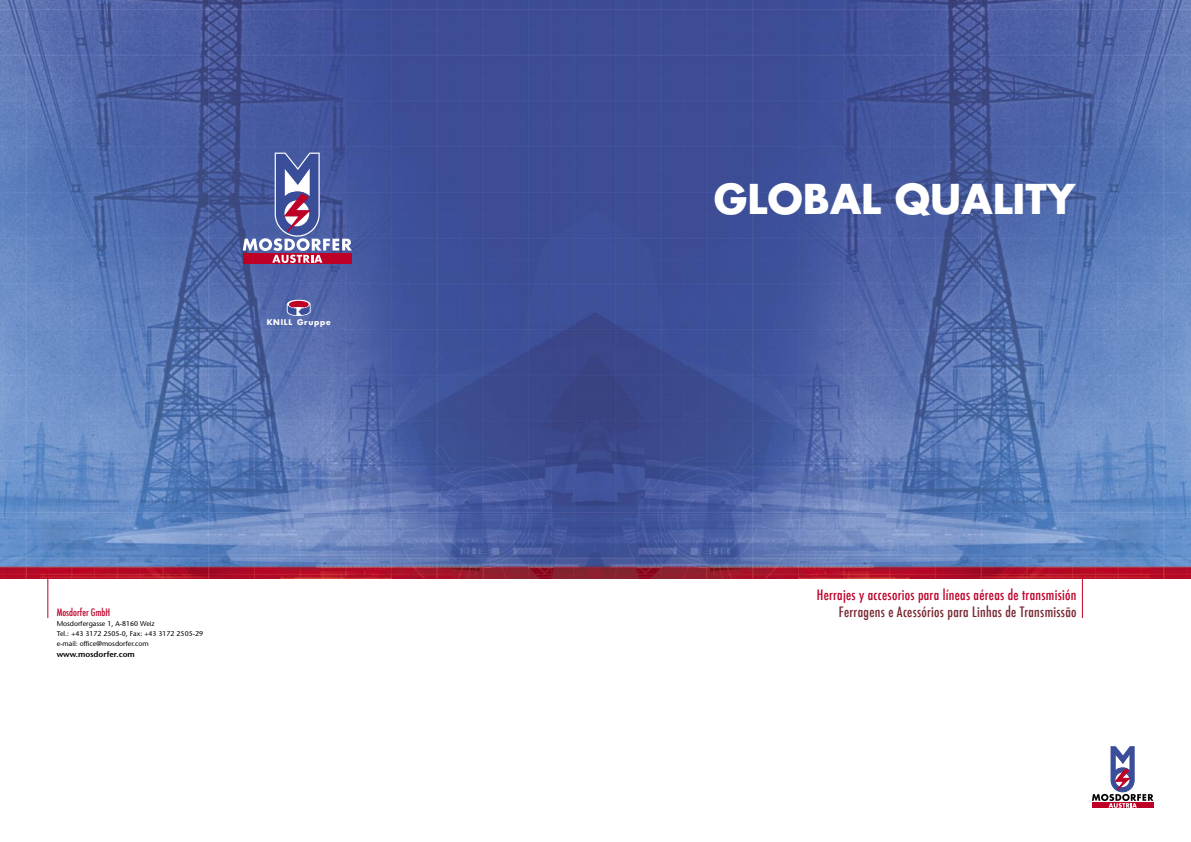
<style>
.page{position:relative;width:1191px;height:842px;background:#fff}
.page>*{position:absolute;margin:0;border:0;box-sizing:border-box;transform-origin:0 0}
.t1{font:700 40px "Futura";color:#fff}
.t2{font:500 condensed 14px "Futura";letter-spacing:.02em;color:#be0027}
.t3{font:500 condensed 14px "Futura";letter-spacing:.02em;color:#772731}
.t4{font:500 condensed 10px "Futura";color:#be0027}
.t5{font:600 8px "Stone Sans";color:#000}
.t6{font:700 7.6px "Futura";letter-spacing:.095em;color:#fff}
.t7{font:7px/10px "Stone Sans";color:#000}
</style>
<div class="page">
<img style="left:0;top:0;width:1191px;height:578px">
<svg style="left:1092px;top:746px;width:61px;height:62px"></svg>
<div style="left:243px;top:254px;width:109px;height:10px;background:#be0027"></div>
<svg style="left:243px;top:149px;width:109px;height:114px;background:#6b68a0"></svg>
<hr style="left:1082px;top:575px;width:1px;height:43px;background:#be0027">
<hr style="left:48px;top:571px;width:1px;height:47px;background:#be0027">
<svg style="left:287px;top:300px;width:24px;height:16px"></svg>
<p class="t6" style="left:267px;top:317px;width:65px">KNILL Gruppe</p>
<h3 class="t4" style="left:57px;top:606px;width:55px">Mosdorfer GmbH</h3>
<p class="t7" style="left:57px;top:619px;width:148px">Mosdorfergasse 1, A-8160 Weiz<br>Tel.: +43 3172 2505-0, Fax: +43 3172 2505-29 e-mail: office@mosdorfer.com</p>
<p class="t5" style="left:57px;top:650px;width:80px">www.mosdorfer.com</p>
<h1 class="t1" style="left:714px;top:171px;width:363px">GLOBAL QUALITY</h1>
<h2 class="t2" style="left:817px;top:586px;width:261px">Herrajes y accesorios para líneas aéreas de transmisión</h2>
<h2 class="t3" style="left:839px;top:603px;width:239px">Ferragens e Acessórios para Linhas de Transmissão</h2>
</div>
